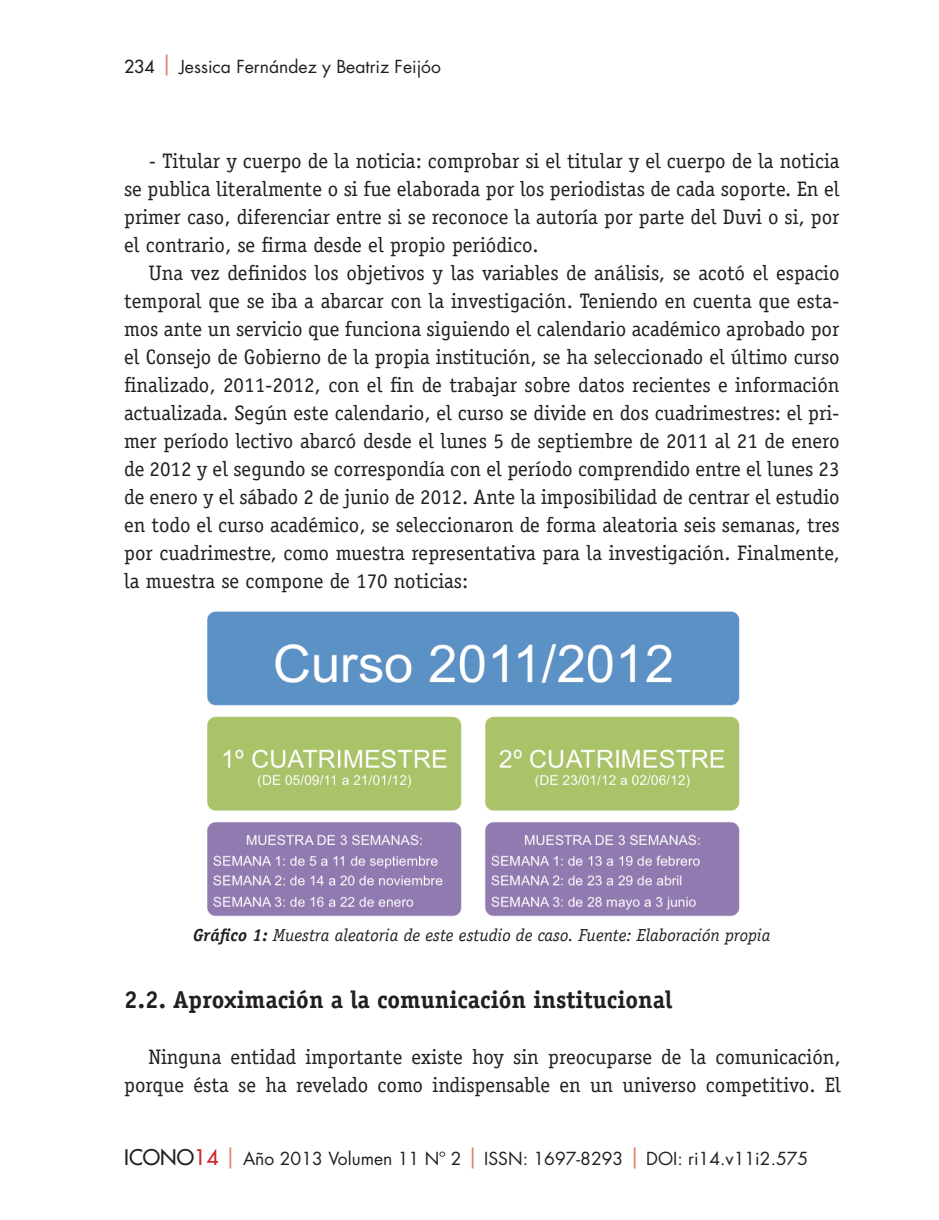
<style>
.page{position:relative;width:939px;height:1220px;background:#fff}
.page>*{position:absolute;margin:0;border:0;box-sizing:border-box;transform-origin:0 0}
.titulo_segundo_nivel{font:700 24.5px "Officina Serif Std";color:#231f20}
.texto_articulo{font:21px/28px "Officina Serif Std";color:#231f20;text-align:justify}
.t1{font:17.5px "Futura Std";color:#231f20}
.t2{font:italic 17.5px "Officina Serif Std";color:#231f20}
.s1{font-weight:500}
.s2{font-size:21px;color:#e18066}
.s3{font-weight:700}
.s4{font-weight:500;font-size:21px}
.s5{font-weight:500;font-size:21px;color:#d1232a}
</style>
<div class="page">
<img style="left:207px;top:611px;width:533px;height:306px">
<p class="t1" style="left:124px;top:56px;width:318px"><span class="s1">234</span> <span class="s2">|</span> Jessica Fernández y Beatriz Feijóo</p>
<p class="texto_articulo" style="left:124px;top:147px;width:716px;text-indent:25px">- Titular y cuerpo de la noticia: comprobar si el titular y el cuerpo de la noticia se publica literalmente o si fue elaborada por los periodistas de cada soporte. En el primer caso, diferenciar entre si se reconoce la autoría por parte del Duvi o si, por el contrario, se firma desde el propio periódico.</p>
<p class="texto_articulo" style="left:124px;top:259px;width:716px;text-indent:25px">Una vez definidos los objetivos y las variables de análisis, se acotó el espacio temporal que se iba a abarcar con la investigación. Teniendo en cuenta que esta&shy;mos ante un servicio que funciona siguiendo el calendario académico aprobado por el Consejo de Gobierno de la propia institución, se ha seleccionado el último curso finalizado, 2011-2012, con el fin de trabajar sobre datos recientes e información actualizada. Según este calendario, el curso se divide en dos cuadrimestres: el pri&shy;mer período lectivo abarcó desde el lunes 5 de septiembre de 2011 al 21 de enero de 2012 y el segundo se correspondía con el período comprendido entre el lunes 23 de enero y el sábado 2 de junio de 2012. Ante la imposibilidad de centrar el estudio en todo el curso académico, se seleccionaron de forma aleatoria seis semanas, tres por cuadrimestre, como muestra representativa para la investigación. Finalmente, la muestra se compone de 170 noticias:</p>
<p class="t2" style="left:193px;top:925px;width:578px"><span class="s3">Gráfico 1:</span> Muestra aleatoria de este estudio de caso. Fuente: Elaboración propia</p>
<p class="titulo_segundo_nivel" style="left:124px;top:984px;width:549px">2.2. Aproximación a la comunicación institucional</p>
<p class="texto_articulo" style="left:124px;top:1043px;width:718px;text-align:right">Ninguna entidad importante existe hoy sin preocuparse de la comunicación, porque ésta se ha revelado como indispensable en un universo competitivo. El</p>
<p class="t1" style="left:124px;top:1148px;width:685px"><span class="s4">ICONO</span><span class="s5">14</span> <span class="s2">|</span> Año 2013 Volumen 11 Nº 2 <span class="s2">|</span> ISSN: 1697-8293 <span class="s2">|</span> DOI: ri14.v11i2.575</p>
</div>
